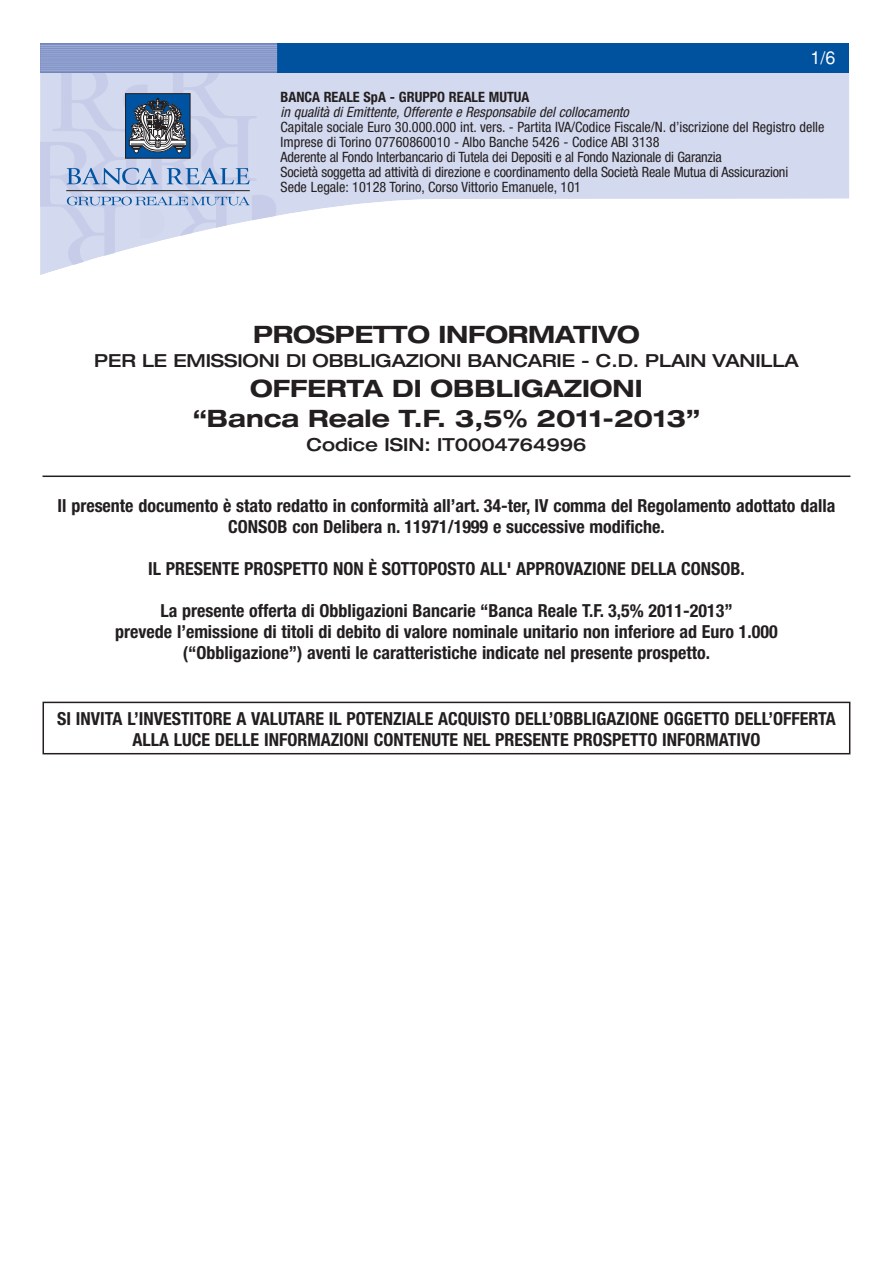
<style>
.page{position:relative;width:893px;height:1263px;background:#fff}
.page>*{position:absolute;margin:0;border:0;box-sizing:border-box;transform-origin:0 0}
.t1{font:700 expanded 24px/30px "Helvetica Neue";color:#231f20;text-align:center}
.t2{font:700 condensed 18px/21px "Helvetica Neue";color:#231f20;text-align:center}
.t3{font:500 expanded 18px "Helvetica Neue";letter-spacing:-.005em;color:#231f20}
.t4{font:18px "Helvetica";color:#fff}
.t5{font:condensed 14.25px/15px "Helvetica Neue";color:#231f20}
.t6{font:italic condensed 14.25px "Helvetica Neue";color:#231f20}
.t7{font:700 condensed 14.25px "Helvetica Neue";color:#231f20}
</style>
<div class="page">
<svg style="left:40px;top:72px;width:809px;height:203px;fill:#d3d9ee"></svg>
<div style="left:42px;top:43px;width:807px;height:29px;background:#00529f"></div>
<div style="left:40px;top:43px;width:237px;height:29px;background:#7f93c6"></div>
<hr style="left:40px;top:45px;width:237px;height:1px;background:#a9b4d9">
<hr style="left:40px;top:49px;width:237px;height:1px;background:#a9b4d9">
<hr style="left:40px;top:53px;width:237px;height:1px;background:#a9b4d9">
<hr style="left:40px;top:57px;width:237px;height:1px;background:#a9b4d9">
<hr style="left:40px;top:61px;width:237px;height:1px;background:#a9b4d9">
<hr style="left:40px;top:65px;width:237px;height:1px;background:#a9b4d9">
<hr style="left:40px;top:68px;width:237px;height:1px;background:#a9b4d9">
<hr style="left:40px;top:47px;width:237px;height:1px;background:#a9b4d9">
<hr style="left:40px;top:51px;width:237px;height:1px;background:#a9b4d9">
<hr style="left:40px;top:55px;width:237px;height:1px;background:#a9b4d9">
<hr style="left:40px;top:59px;width:237px;height:1px;background:#a9b4d9">
<hr style="left:40px;top:63px;width:237px;height:1px;background:#a9b4d9">
<hr style="left:40px;top:66px;width:237px;height:1px;background:#a9b4d9">
<hr style="left:40px;top:70px;width:237px;height:1px;background:#a9b4d9">
<svg style="left:40px;top:53px;width:236px;height:216px"></svg>
<hr style="left:66px;top:190px;width:184px;height:1px;background:#231f20">
<svg style="left:42px;top:475px;width:809px;height:280px"></svg>
<p class="t4" style="left:810px;top:51px;width:27px">1/6</p>
<p class="t7" style="left:281px;top:92px;width:250px">BANCA REALE SpA - GRUPPO REALE MUTUA</p>
<p class="t6" style="left:281px;top:107px;width:353px">in qualità di Emittente,Offerente e Responsabile del collocamento</p>
<p class="t5" style="left:281px;top:120px;width:545px">Capitale sociale Euro 30.000.000 int. vers. - Partita IVA/Codice Fiscale/N. d’iscrizione del Registro delle Imprese di Torino 07760860010 - Albo Banche 5426 - Codice ABI 3138<br>Aderente al Fondo Interbancario di Tutela dei Depositi e al Fondo Nazionale di Garanzia<br>Società soggetta ad attività di direzione e coordinamento della Società Reale Mutua di Assicurazioni<br>Sede Legale: 10128 Torino, Corso Vittorio Emanuele, 101</p>
<h1 class="t1" style="left:253px;top:322px;width:388px">PROSPETTO INFORMATIVO</h1>
<p class="t3" style="left:94px;top:354px;width:706px">PER LE EMISSIONI DI OBBLIGAZIONI BANCARIE - C.D. PLAIN VANILLA</p>
<h1 class="t1" style="left:193px;top:376px;width:509px">OFFERTA DI OBBLIGAZIONI<br>“Banca Reale T.F. 3,5% 2011-2013”</h1>
<p class="t3" style="left:306px;top:438px;width:282px">Codice ISIN: IT0004764996</p>
<p class="t2" style="left:58px;top:497px;width:779px">Il presente documento è stato redatto in conformità all’art. 34-ter, IV comma del Regolamento adottato dalla<br>CONSOB con Delibera n. 11971/1999 e successive modifiche.</p>
<p class="t2" style="left:148px;top:560px;width:598px">IL PRESENTE PROSPETTO NON È SOTTOPOSTO ALL' APPROVAZIONE DELLA CONSOB.</p>
<p class="t2" style="left:115px;top:602px;width:664px">La presente offerta di Obbligazioni Bancarie “Banca Reale T.F. 3,5% 2011-2013”<br>prevede l’emissione di titoli di debito di valore nominale unitario non inferiore ad Euro 1.000 (“Obbligazione”) aventi le caratteristiche indicate nel presente prospetto.</p>
<p class="t2" style="left:57px;top:709px;width:780px">SI INVITA L’INVESTITORE A VALUTARE IL POTENZIALE ACQUISTO DELL’OBBLIGAZIONE OGGETTO DELL’OFFERTA<br>ALLA LUCE DELLE INFORMAZIONI CONTENUTE NEL PRESENTE PROSPETTO INFORMATIVO</p>
</div>
